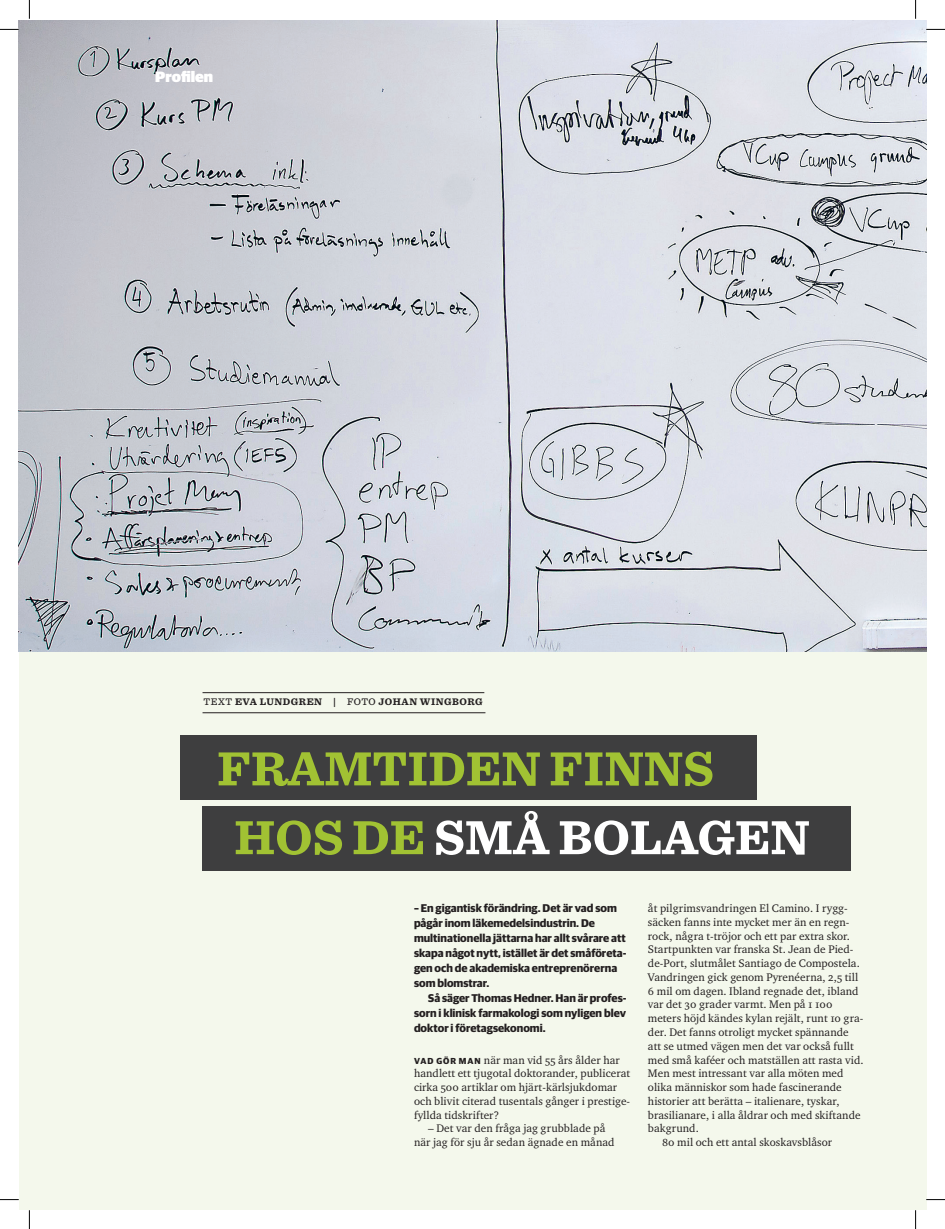
<style>
.page{position:relative;width:945px;height:1229px;background:#fff}
.page>*{position:absolute;margin:0;border:0;box-sizing:border-box;transform-origin:0 0}
.t1{font:700 50px/68.8px "Sentinel";color:#a1c233}
.t2{font:900 15px "Guardian Sans";color:#fff}
.t3{font:11.25px/13.8px "Charter ITC Regu OS";letter-spacing:.005em;color:#231f20}
.t4{font:700 11.25px/15px "Guardian Sans";color:#231f20}
.t5{font:700 10px "Sentinel";letter-spacing:.05em;color:#231f20}
.s1{font-weight:500}
.s2{color:#fff}
.s3{font-family:"Guardian Sans";font-weight:700;font-size:8.75px}
</style>
<div class="page">
<div style="left:19px;top:639px;width:907px;height:570px;background:#f4f8ec"></div>
<div style="left:180px;top:735px;width:576px;height:65px;background:#3e3e3f"></div>
<div style="left:202px;top:805px;width:649px;height:65px;background:#3e3e3f"></div>
<img style="left:19px;top:21px;width:907px;height:630px">
<hr style="left:202px;top:692px;width:282px;height:1px;background:#231f20">
<hr style="left:202px;top:712px;width:283px;height:1px;background:#231f20">
<svg style="left:0;top:29px;width:19px;height:1px"></svg>
<svg style="left:926px;top:29px;width:19px;height:1px"></svg>
<svg style="left:29px;top:0;width:1px;height:19px"></svg>
<svg style="left:29px;top:1209px;width:1px;height:19px"></svg>
<svg style="left:915px;top:0;width:1px;height:19px"></svg>
<svg style="left:914px;top:1209px;width:2px;height:19px"></svg>
<h2 class="t2" style="left:155px;top:66px;width:59px">Profilen</h2>
<p class="t5" style="left:204px;top:695px;width:281px"><span class="s1">TEXT</span> EVA LUNDGREN | <span class="s1">FOTO</span> JOHAN WINGBORG</p>
<h1 class="t1" style="left:234px;top:732px;width:577px;text-indent:-17px">FRAMTIDEN FINNS<br>HOS DE <span class="s2">SMÅ BOLAGEN</span></h1>
<p class="t4" style="left:414px;top:899px;width:214px">– En gigantisk förändring. Det är vad som pågår inom läkemedelsindustrin. De multinationella jättarna har allt svårare att skapa något nytt, istället är det småföreta&shy;gen och de akademiska entreprenörerna som blomstrar.</p>
<p class="t4" style="left:414px;top:989px;width:214px;text-align:justify;text-indent:14px">Så säger Thomas Hedner. Han är profes&shy;sorn i klinisk farmakologi som nyligen blev doktor i företagsekonomi.</p>
<p class="t3" style="left:414px;top:1052px;width:218px"><span class="s3">Vad gör man</span> när man vid 55 års ålder har handlett ett tjugotal doktorander, publicerat cirka 500 artiklar om hjärt-kärlsjukdomar och blivit citerad tusentals gånger i prestige&shy;fyllda tidskrifter?</p>
<p class="t3" style="left:414px;top:1121px;width:202px;text-align:center">– Det var den fråga jag grubblade på<br>när jag för sju år sedan ägnade en månad</p>
<p class="t3" style="left:648px;top:900px;width:201px">åt pilgrimsvandringen El Camino. I rygg-</p>
<p class="t3" style="left:648px;top:914px;width:203px">säcken fanns inte mycket mer än en regn-</p>
<p class="t3" style="left:648px;top:928px;width:204px">rock, några t-tröjor och ett par extra skor.</p>
<p class="t3" style="left:648px;top:942px;width:207px">Startpunkten var franska St. Jean de Pied-</p>
<p class="t3" style="left:648px;top:955px;width:213px">de-Port, slutmålet Santiago de Compostela.</p>
<p class="t3" style="left:648px;top:969px;width:212px">Vandringen gick genom Pyrenéerna, 2,5 till</p>
<p class="t3" style="left:648px;top:983px;width:212px">6 mil om dagen. Ibland regnade det, ibland</p>
<p class="t3" style="left:648px;top:997px;width:186px">var det 30 grader varmt. Men på 1 100</p>
<p class="t3" style="left:648px;top:1010px;width:217px">meters höjd kändes kylan rejält, runt 10 gra-</p>
<p class="t3" style="left:648px;top:1024px;width:202px">der. Det fanns otroligt mycket spännande</p>
<p class="t3" style="left:648px;top:1038px;width:207px">att se utmed vägen men det var också fullt</p>
<p class="t3" style="left:648px;top:1052px;width:217px">med små kaféer och matställen att rasta vid.</p>
<p class="t3" style="left:648px;top:1065px;width:197px">Men mest intressant var alla möten med</p>
<p class="t3" style="left:648px;top:1079px;width:195px">olika människor som hade fascinerande</p>
<p class="t3" style="left:648px;top:1093px;width:193px">historier att berätta – italienare, tyskar,</p>
<p class="t3" style="left:648px;top:1107px;width:214px">brasilianare, i alla åldrar och med skiftande</p>
<p class="t3" style="left:648px;top:1120px;width:52px">bakgrund.</p>
<p class="t3" style="left:662px;top:1134px;width:172px">80 mil och ett antal skoskavsblåsor</p>
</div>
